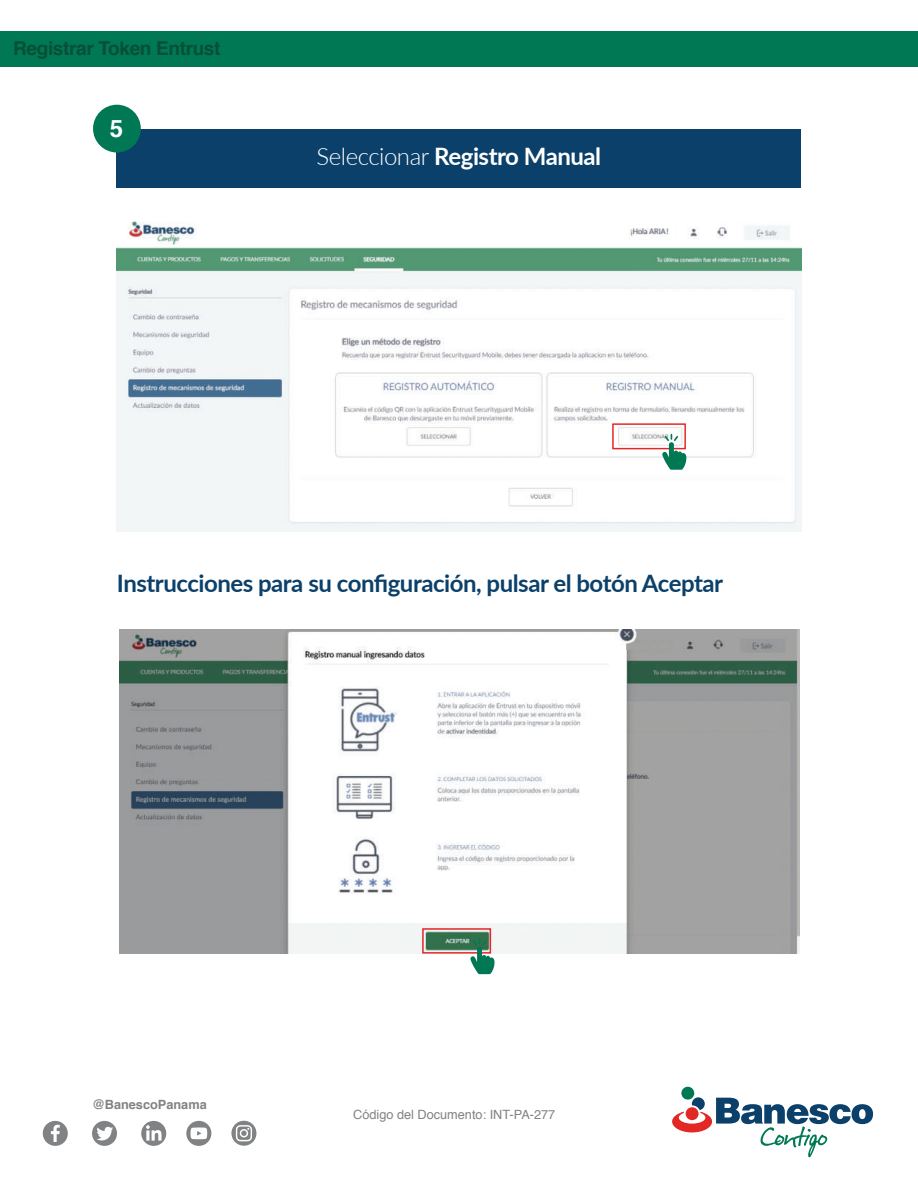
<style>
.page{position:relative;width:918px;height:1188px;background:#fff}
.page>*{position:absolute;margin:0;border:0;box-sizing:border-box;transform-origin:0 0}
.t1{font:700 24px "Lato";letter-spacing:-.02em;color:#0b406a}
.t2{font:700 24px "Lato";letter-spacing:-.02em;color:#fff}
.t3{font:700 24px "Helvetica";color:#fff}
.t4{font:700 19.05px "Helvetica";letter-spacing:-.02em;color:#084f36}
.t5{font:12.75px "Helvetica";color:#808284}
.t6{font:700 12.75px "Helvetica";color:#808284}
.s1{font-weight:300}
</style>
<div class="page">
<div style="left:681px;top:1087px;width:13px;height:13px;background:#007854;border-radius:50%"></div>
<svg style="left:672px;top:1097px;width:201px;height:60px"></svg>
<svg style="left:43px;top:1121px;width:25px;height:25px"></svg>
<svg style="left:141px;top:1121px;width:25px;height:25px"></svg>
<svg style="left:92px;top:1121px;width:25px;height:25px"></svg>
<svg style="left:186px;top:1121px;width:25px;height:25px"></svg>
<svg style="left:231px;top:1121px;width:26px;height:25px"></svg>
<div style="left:0;top:31px;width:918px;height:35px;background:#007854"></div>
<div style="left:117px;top:129px;width:684px;height:58px;background:#0b406a"></div>
<div style="left:93px;top:105px;width:48px;height:48px;background:#007854;border-radius:50%"></div>
<img style="left:117px;top:221px;width:684px;height:311px">
<div style="left:612px;top:423px;width:74px;height:26px;border:1px solid #e22725"></div>
<svg style="left:662px;top:434px;width:27px;height:36px"></svg>
<img style="left:119px;top:629px;width:680px;height:325px">
<div style="left:422px;top:928px;width:69px;height:26px;border:2px solid #e22725"></div>
<svg style="left:470px;top:938px;width:27px;height:36px"></svg>
<svg style="left:626px;top:642px;width:44px;height:8px"></svg>
<img style="left:565px;top:223px;width:110px;height:20px">
<p class="t4" style="left:13px;top:33px;width:209px">Registrar Token Entrust</p>
<p class="t3" style="left:110px;top:110px;width:15px">5</p>
<p class="t2" style="left:317px;top:139px;width:286px"><span class="s1">Seleccionar</span> Registro Manual</p>
<p class="t1" style="left:117px;top:566px;width:608px">Instrucciones para su configuración, pulsar el botón Aceptar</p>
<p class="t6" style="left:92px;top:1094px;width:116px">@BanescoPanama</p>
<p class="t5" style="left:353px;top:1105px;width:204px">Código del Documento: INT-PA-277</p>
</div>
